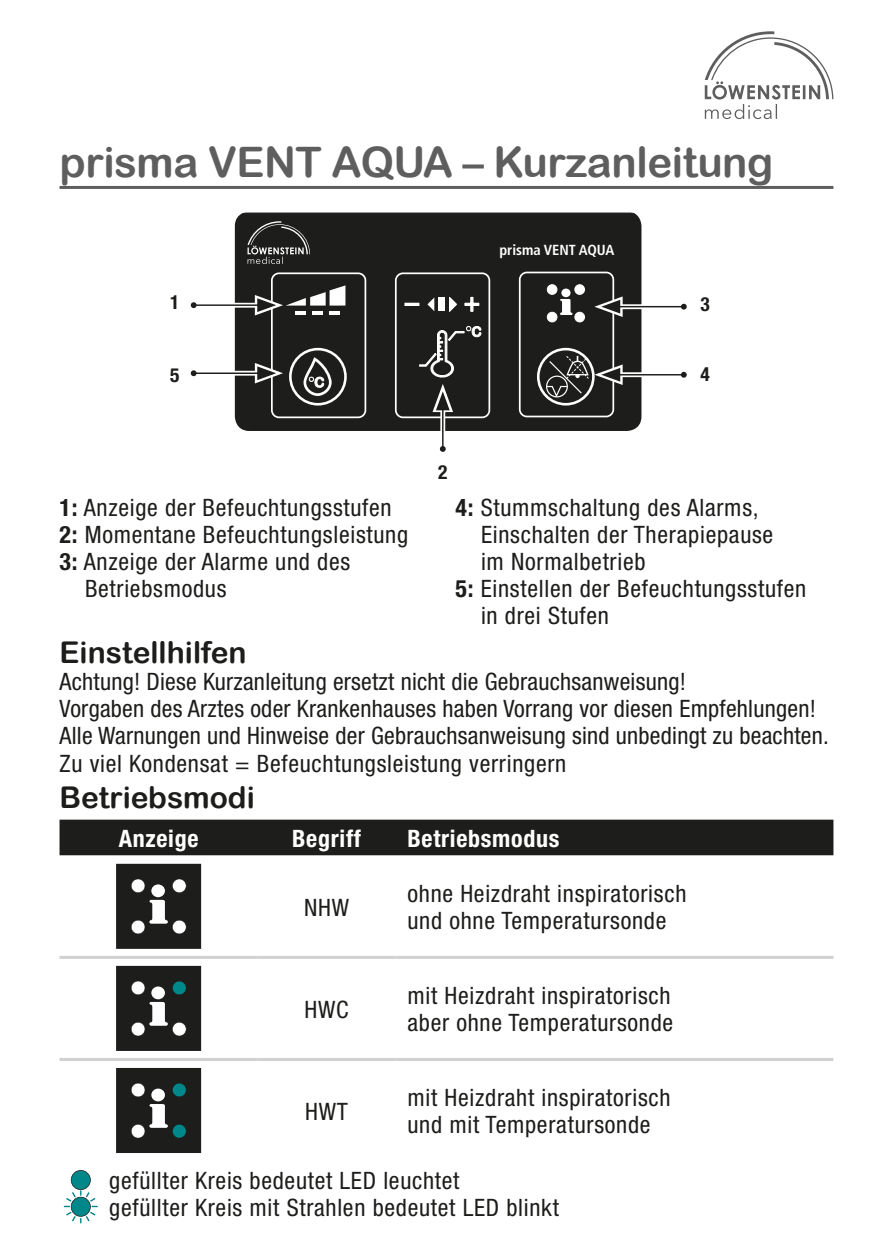
<style>
.page{position:relative;width:893px;height:1259px;background:#fff}
.page>*{position:absolute;margin:0;border:0;box-sizing:border-box;transform-origin:0 0}
.t1{font:42px "Arial Rounded MT Bold";letter-spacing:-.01em;color:#5f5e5e}
.Fliesstext{font:30px "Arial Rounded MT Bold";color:#1d1d1b}
.Fliesstext-2{font:condensed 24px/27px "Helvetica Neue";letter-spacing:.03em;color:#1d1d1b}
.Fliesstext-3{font:condensed 24px/27px "Helvetica Neue";letter-spacing:.01em;color:#1d1d1b}
.Tabelleninhalt{font:condensed 24px/27px "Helvetica Neue";letter-spacing:.03em;color:#1d1d1b}
.Aufzählung{font:condensed 24px "Helvetica Neue";letter-spacing:.03em;color:#1d1d1b}
.Tabellenkopf{font:700 condensed 24px "Helvetica Neue";letter-spacing:.03em;color:#fff}
.Fliesstext-4{font:700 condensed 19.5px "Helvetica Neue";color:#1d1d1b}
.t2{font:700 condensed 14.7px "Frutiger LT Com";color:#fff}
.t3{font:10.8px "Arial";color:#1d1d1b}
.s1{font-weight:700}
</style>
<div class="page">
<hr style="left:60px;top:186px;width:773px;height:3px;background:#5f5e5e">
<div style="left:60px;top:819px;width:773px;height:36px;background:#1d1d1b"></div>
<hr style="left:60px;top:1058px;width:198px;height:3px;background:#d1d0d2">
<hr style="left:258px;top:1058px;width:137px;height:3px;background:#d1d0d2">
<hr style="left:395px;top:1058px;width:438px;height:3px;background:#d1d0d2">
<hr style="left:60px;top:956px;width:198px;height:3px;background:#d1d0d2">
<hr style="left:258px;top:956px;width:137px;height:3px;background:#d1d0d2">
<hr style="left:395px;top:956px;width:438px;height:3px;background:#d1d0d2">
<svg style="left:116px;top:864px;width:85px;height:85px;background:#393937"></svg>
<div style="left:151px;top:884px;width:14px;height:13px;background:#fff;border-radius:50%"></div>
<svg style="left:116px;top:966px;width:85px;height:85px;background:#343635"></svg>
<div style="left:151px;top:986px;width:14px;height:13px;background:#fff;border-radius:50%"></div>
<svg style="left:116px;top:1068px;width:85px;height:85px;background:#2f3432"></svg>
<div style="left:151px;top:1088px;width:14px;height:13px;background:#fff;border-radius:50%"></div>
<svg style="left:64px;top:1170px;width:33px;height:52px"></svg>
<div style="left:235px;top:212px;width:406px;height:219px;background:#1d1d1b"></div>
<svg style="left:304px;top:357px;width:28px;height:39px"></svg>
<div style="left:271px;top:272px;width:95px;height:146px;border:2px solid #fff;border-radius:7px"></div>
<div style="left:395px;top:272px;width:95px;height:146px;border:2px solid #fff;border-radius:7px"></div>
<div style="left:519px;top:272px;width:95px;height:145px;border:2px solid #fff;border-radius:7px"></div>
<svg style="left:560px;top:299px;width:12px;height:16px"></svg>
<div style="left:561px;top:288px;width:10px;height:9px;background:#fff;border-radius:50%"></div>
<div style="left:289px;top:348px;width:58px;height:57px;border:3px solid #fff;border-radius:50%"></div>
<div style="left:537px;top:348px;width:58px;height:57px;border:3px solid #fff;border-radius:50%"></div>
<div style="left:575px;top:285px;width:9px;height:9px;background:#fff;border-radius:50%"></div>
<div style="left:575px;top:284px;width:10px;height:11px;border:1px solid #fff;border-radius:50%"></div>
<div style="left:547px;top:312px;width:10px;height:10px;background:#fff;border-radius:50%"></div>
<div style="left:547px;top:312px;width:10px;height:10px;border:1px solid #fff;border-radius:50%"></div>
<div style="left:575px;top:312px;width:9px;height:10px;background:#fff;border-radius:50%"></div>
<div style="left:575px;top:312px;width:10px;height:10px;border:1px solid #fff;border-radius:50%"></div>
<div style="left:547px;top:285px;width:10px;height:9px;background:#fff;border-radius:50%"></div>
<div style="left:547px;top:284px;width:10px;height:11px;border:1px solid #fff;border-radius:50%"></div>
<svg style="left:449px;top:297px;width:8px;height:15px"></svg>
<div style="left:438px;top:297px;width:7px;height:14px;background:#fff"></div>
<svg style="left:427px;top:297px;width:7px;height:14px"></svg>
<svg style="left:464px;top:296px;width:16px;height:16px"></svg>
<svg style="left:248px;top:221px;width:62px;height:43px;background:#3f3f3d"></svg>
<svg style="left:623px;top:304px;width:50px;height:5px"></svg>
<svg style="left:623px;top:372px;width:50px;height:5px"></svg>
<hr style="left:615px;top:306px;width:69px;height:1px;background:#1d1d1b">
<svg style="left:681px;top:304px;width:6px;height:5px"></svg>
<svg style="left:594px;top:296px;width:29px;height:21px"></svg>
<hr style="left:615px;top:374px;width:69px;height:1px;background:#1d1d1b">
<svg style="left:681px;top:372px;width:6px;height:6px"></svg>
<svg style="left:545px;top:356px;width:78px;height:43px;background:#494947"></svg>
<div style="left:194px;top:371px;width:70px;height:5px;background:#fff"></div>
<div style="left:194px;top:303px;width:70px;height:5px;background:#fff"></div>
<hr style="left:194px;top:372px;width:68px;height:2px;background:#1d1d1b">
<svg style="left:191px;top:370px;width:6px;height:6px"></svg>
<svg style="left:255px;top:363px;width:28px;height:20px"></svg>
<hr style="left:194px;top:304px;width:68px;height:2px;background:#1d1d1b">
<svg style="left:191px;top:302px;width:6px;height:6px"></svg>
<svg style="left:255px;top:285px;width:90px;height:30px"></svg>
<div style="left:440px;top:403px;width:5px;height:47px;background:#fff"></div>
<hr style="left:442px;top:405px;width:2px;height:44px;background:#1d1d1b">
<svg style="left:440px;top:446px;width:6px;height:6px"></svg>
<svg style="left:419px;top:326px;width:63px;height:86px;background:#393937"></svg>
<svg style="left:705px;top:31px;width:128px;height:88px"></svg>
<h1 class="t1" style="left:60px;top:137px;width:715px">prisma VENT AQUA – Kurzanleitung</h1>
<p class="Fliesstext-4" style="left:170px;top:291px;width:11px">1</p>
<p class="Fliesstext-4" style="left:170px;top:363px;width:11px">5</p>
<p class="t2" style="left:499px;top:241px;width:116px">prisma VENT AQUA</p>
<p class="Fliesstext-4" style="left:700px;top:293px;width:11px">3</p>
<p class="Fliesstext-4" style="left:700px;top:362px;width:11px">4</p>
<p class="Aufzählung" style="left:60px;top:493px;width:334px"><span class="s1">1:</span> Anzeige der Befeuchtungsstufen</p>
<p class="Fliesstext-2" style="left:60px;top:520px;width:350px"><span class="s1">2:</span> Momentane Befeuchtungsleistung</p>
<p class="Fliesstext-2" style="left:85px;top:547px;width:267px;text-indent:-26px"><span class="s1">3:</span> Anzeige der Alarme und des<br>Betriebsmodus</p>
<p class="Fliesstext-4" style="left:438px;top:460px;width:11px">2</p>
<p class="Fliesstext-2" style="left:481px;top:493px;width:294px;text-indent:-26px"><span class="s1">4:</span> Stummschaltung des Alarms,<br>Einschalten der Therapiepause im Normalbetrieb</p>
<p class="Fliesstext-2" style="left:481px;top:574px;width:327px;text-indent:-26px"><span class="s1">5:</span> Einstellen der Befeuchtungsstufen in drei Stufen</p>
<h2 class="Fliesstext" style="left:60px;top:634px;width:189px">Einstellhilfen</h2>
<p class="Fliesstext-3" style="left:60px;top:667px;width:771px">Achtung! Diese Kurzanleitung ersetzt nicht die Gebrauchsanweisung!<br>Vorgaben des Arztes oder Krankenhauses haben Vorrang vor diesen Empfehlungen!<br>Alle Warnungen und Hinweise der Gebrauchsanweisung sind unbedingt zu beachten.</p>
<p class="Fliesstext-2" style="left:60px;top:749px;width:508px">Zu viel Kondensat = Befeuchtungsleistung verringern</p>
<p class="Fliesstext" style="left:60px;top:779px;width:197px">Betriebsmodi</p>
<p class="Tabellenkopf" style="left:119px;top:823px;width:81px">Anzeige</p>
<p class="Tabellenkopf" style="left:292px;top:823px;width:70px">Begriff</p>
<p class="Tabellenkopf" style="left:407px;top:823px;width:154px">Betriebsmodus</p>
<p class="Tabelleninhalt" style="left:304px;top:893px;width:46px">NHW</p>
<p class="Tabelleninhalt" style="left:304px;top:995px;width:46px">HWC</p>
<p class="t3" style="left:546px;top:878px;width:90px">02.08.2017 | AWO</p>
<p class="t3" style="left:669px;top:878px;width:24px">Print</p>
<p class="Tabelleninhalt" style="left:407px;top:880px;width:280px">ohne Heizdraht inspiratorisch und ohne Temperatursonde</p>
<p class="Tabelleninhalt" style="left:407px;top:982px;width:267px">mit Heizdraht inspiratorisch aber ohne Temperatursonde</p>
<p class="Tabelleninhalt" style="left:407px;top:1084px;width:265px">mit Heizdraht inspiratorisch und mit Temperatursonde</p>
<p class="Fliesstext-2" style="left:109px;top:1166px;width:451px">gefüllter Kreis bedeutet LED leuchtet<br>gefüllter Kreis mit Strahlen bedeutet LED blinkt</p>
<p class="Tabelleninhalt" style="left:305px;top:1097px;width:44px">HWT</p>
</div>
